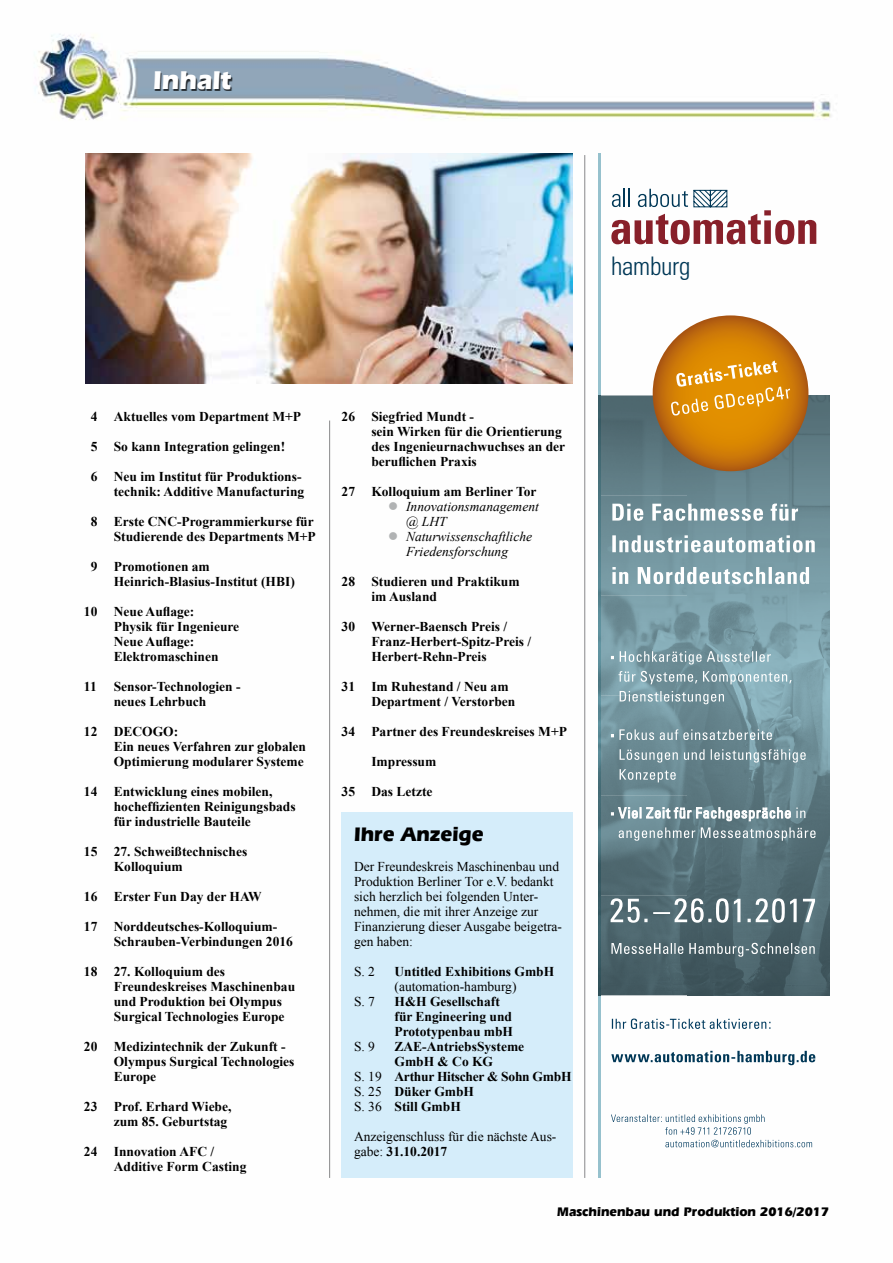
<style>
.page{position:relative;width:893px;height:1263px;background:#fff}
.page>*{position:absolute;margin:0;border:0;box-sizing:border-box;transform-origin:0 0}
.t1{font:700 27px "Eras IT Cby BT";color:#fff}
.t2{font:300 condensed 25.65px "Univers";letter-spacing:-.01em;color:#003756}
.t3{font:700 20.55px "Eras IT Cby BT";color:#000}
.t4{font:700 13.5px/15px "Times New Roman";color:#000}
.t5{font:13.5px/15px "Times New Roman";color:#000}
.t6{font:italic 13.5px/15px "Times New Roman";color:#000}
.t7{font:700 13.5px "Times New Roman";letter-spacing:-.02em;color:#000}
.t8{font:700 13.05px "Eras IT Cby BT";color:#000}
.s1{color:#b1b3b4}
.s2{font-weight:400}
.s3{font-weight:700}
</style>
<div class="page">
<img style="left:35px;top:34px;width:796px;height:1144px">
<div style="left:154px;top:72px;width:79px;height:19px;background:#000;opacity:.75"></div>
<hr style="left:329px;top:420px;width:1px;height:758px;background:#87888a">
<hr style="left:584px;top:155px;width:1px;height:1023px;background:#87888a">
<img style="left:85px;top:153px;width:488px;height:231px">
<div style="left:342px;top:812px;width:231px;height:366px;background:#d5edfa"></div>
<hr style="left:598px;top:153px;width:2px;height:1025px;background:#96c1cd">
<img style="left:600px;top:416px;width:229px;height:580px">
<svg style="left:611px;top:189px;width:205px;height:55px"></svg>
<svg style="left:612px;top:567px;width:197px;height:17px"></svg>
<svg style="left:612px;top:535px;width:203px;height:17px"></svg>
<svg style="left:612px;top:503px;width:186px;height:18px"></svg>
<svg style="left:611px;top:1114px;width:201px;height:33px"></svg>
<svg style="left:611px;top:1051px;width:204px;height:14px"></svg>
<svg style="left:612px;top:1018px;width:158px;height:11px"></svg>
<svg style="left:653px;top:315px;width:155px;height:156px;background:#cb7809"></svg>
<svg style="left:598px;top:360px;width:231px;height:56px"></svg>
<svg style="left:611px;top:943px;width:204px;height:14px;background:#718489"></svg>
<svg style="left:610px;top:898px;width:205px;height:25px"></svg>
<svg style="left:611px;top:807px;width:205px;height:34px;background:#849ba2"></svg>
<svg style="left:620px;top:769px;width:56px;height:13px"></svg>
<svg style="left:620px;top:749px;width:186px;height:13px;background:#88a0a7"></svg>
<svg style="left:611px;top:729px;width:161px;height:11px;background:#8ea6ad"></svg>
<svg style="left:620px;top:691px;width:104px;height:13px"></svg>
<svg style="left:618px;top:671px;width:174px;height:13px;background:#95b1b9"></svg>
<svg style="left:620px;top:651px;width:151px;height:13px;background:#93aeb5"></svg>
<h1 class="t1" style="left:153px;top:63px;width:80px">Inhalt</h1>
<h2 class="t2" style="left:611px;top:250px;width:81px">hamburg</h2>
<p class="t4" style="left:91px;top:409px;width:212px">4 Aktuelles vom Department M+P</p>
<p class="t4" style="left:91px;top:439px;width:196px">5 So kann Integration gelingen!</p>
<p class="t4" style="left:91px;top:469px;width:215px;text-align:right">6 Neu im Institut für Produktions&shy;technik: Additive Manufacturing</p>
<p class="t4" style="left:91px;top:514px;width:227px;text-align:right">8 Erste CNC-Programmierkurse für<br>Studierende des Departments M+P</p>
<p class="t4" style="left:114px;top:559px;width:183px;text-indent:-23px">9 Promotionen am<br>Heinrich-Blasius-Institut (HBI)</p>
<p class="t4" style="left:114px;top:604px;width:127px;text-indent:-30px">10 Neue Auflage:<br>Physik für Ingenieure<br>Neue Auflage:<br>Elektromaschinen</p>
<p class="t4" style="left:84px;top:679px;width:14px">11</p>
<p class="t4" style="left:114px;top:679px;width:128px">Sensor-Technologien - neues Lehrbuch</p>
<p class="t4" style="left:114px;top:724px;width:194px;text-indent:-30px">12 DECOGO:<br>Ein neues Verfahren zur globalen<br>Optimierung modularer Systeme</p>
<p class="t4" style="left:114px;top:784px;width:183px;text-indent:-30px">14 Entwicklung eines mobilen, hocheffizienten Reinigungsbads für industrielle Bauteile</p>
<p class="t4" style="left:114px;top:844px;width:135px;text-indent:-30px">15 27. Schweißtechnisches<br>Kolloquium</p>
<p class="t4" style="left:84px;top:889px;width:179px">16 Erster Fun Day der HAW</p>
<p class="t4" style="left:114px;top:919px;width:181px;text-indent:-30px">17 Norddeutsches-Kolloquium-<br>Schrauben-Verbindungen 2016</p>
<p class="t4" style="left:114px;top:964px;width:183px;text-indent:-30px">18 27. Kolloquium des<br>Freundeskreises Maschinenbau und Produktion bei Olympus<br>Surgical Technologies Europe</p>
<p class="t4" style="left:114px;top:1039px;width:182px;text-indent:-30px">20 Medizintechnik der Zukunft -<br>Olympus Surgical Technologies<br>Europe</p>
<p class="t4" style="left:114px;top:1099px;width:119px;text-indent:-30px">23 Prof. Erhard Wiebe, zum 85. Geburtstag</p>
<p class="t4" style="left:114px;top:1144px;width:134px;text-indent:-30px">24 Innovation AFC /<br>Additive Form Casting</p>
<p class="t4" style="left:371px;top:409px;width:195px;text-indent:-30px">26 Siegfried Mundt -<br>sein Wirken für die Orientierung des Ingenieurnachwuchses an der beruflichen Praxis</p>
<p class="t4" style="left:342px;top:484px;width:196px">27 Kolloquium am Berliner Tor</p>
<p class="t6" style="left:406px;top:499px;width:134px;text-indent:-18px"><span class="s1">●</span> Innovationsmanagement @ LHT</p>
<p class="t6" style="left:388px;top:529px;width:146px;text-align:center"><span class="s1">●</span> Naturwissenschaftliche<br>Friedensforschung</p>
<p class="t4" style="left:371px;top:574px;width:150px;text-indent:-30px">28 Studieren und Praktikum im Ausland</p>
<p class="t4" style="left:371px;top:619px;width:161px;text-indent:-30px">30 Werner-Baensch Preis /<br>Franz-Herbert-Spitz-Preis /<br>Herbert-Rehn-Preis</p>
<p class="t4" style="left:371px;top:679px;width:145px;text-indent:-30px">31 Im Ruhestand / Neu am<br>Department / Verstorben</p>
<p class="t4" style="left:342px;top:724px;width:227px">34 Partner des Freundeskreises M+P</p>
<p class="t4" style="left:371px;top:754px;width:67px">Impressum</p>
<p class="t4" style="left:342px;top:784px;width:92px">35 Das Letzte</p>
<h3 class="t3" style="left:354px;top:821px;width:131px">Ihre Anzeige</h3>
<p class="t5" style="left:354px;top:859px;width:210px">Der Freundeskreis Maschinenbau und<br>Produktion Berliner Tor e.V. bedankt sich herzlich bei folgenden Unter&shy;nehmen, die mit ihrer Anzeige zur<br>Finanzierung dieser Ausgabe beigetra&shy;gen haben:</p>
<p class="t5" style="left:354px;top:964px;width:23px">S. 2</p>
<p class="t4" style="left:394px;top:964px;width:161px">Untitled Exhibitions GmbH</p>
<p class="t5" style="left:394px;top:979px;width:123px">(automation-hamburg)</p>
<p class="t5" style="left:354px;top:994px;width:23px">S. 7</p>
<p class="t4" style="left:394px;top:994px;width:120px">H&amp;H Gesellschaft für Engineering und<br>Prototypenbau mbH</p>
<p class="t5" style="left:354px;top:1039px;width:23px">S. 9</p>
<p class="t4" style="left:394px;top:1039px;width:131px">ZAE-AntriebsSysteme</p>
<p class="t4" style="left:394px;top:1054px;width:100px">GmbH &amp; Co KG</p>
<p class="t7" style="left:354px;top:1067px;width:219px"><span class="s2">S. 19</span> Arthur Hitscher &amp; Sohn GmbH</p>
<p class="t4" style="left:354px;top:1084px;width:122px"><span class="s2">S. 25</span> Düker GmbH</p>
<p class="t4" style="left:354px;top:1099px;width:108px"><span class="s2">S. 36</span> Still GmbH</p>
<p class="t5" style="left:354px;top:1129px;width:204px">Anzeigenschluss für die nächste Aus&shy;gabe: <span class="s3">31.10.2017</span></p>
<p class="t8" style="left:557px;top:1203px;width:274px">Maschinenbau und Produktion 2016/2017</p>
</div>
